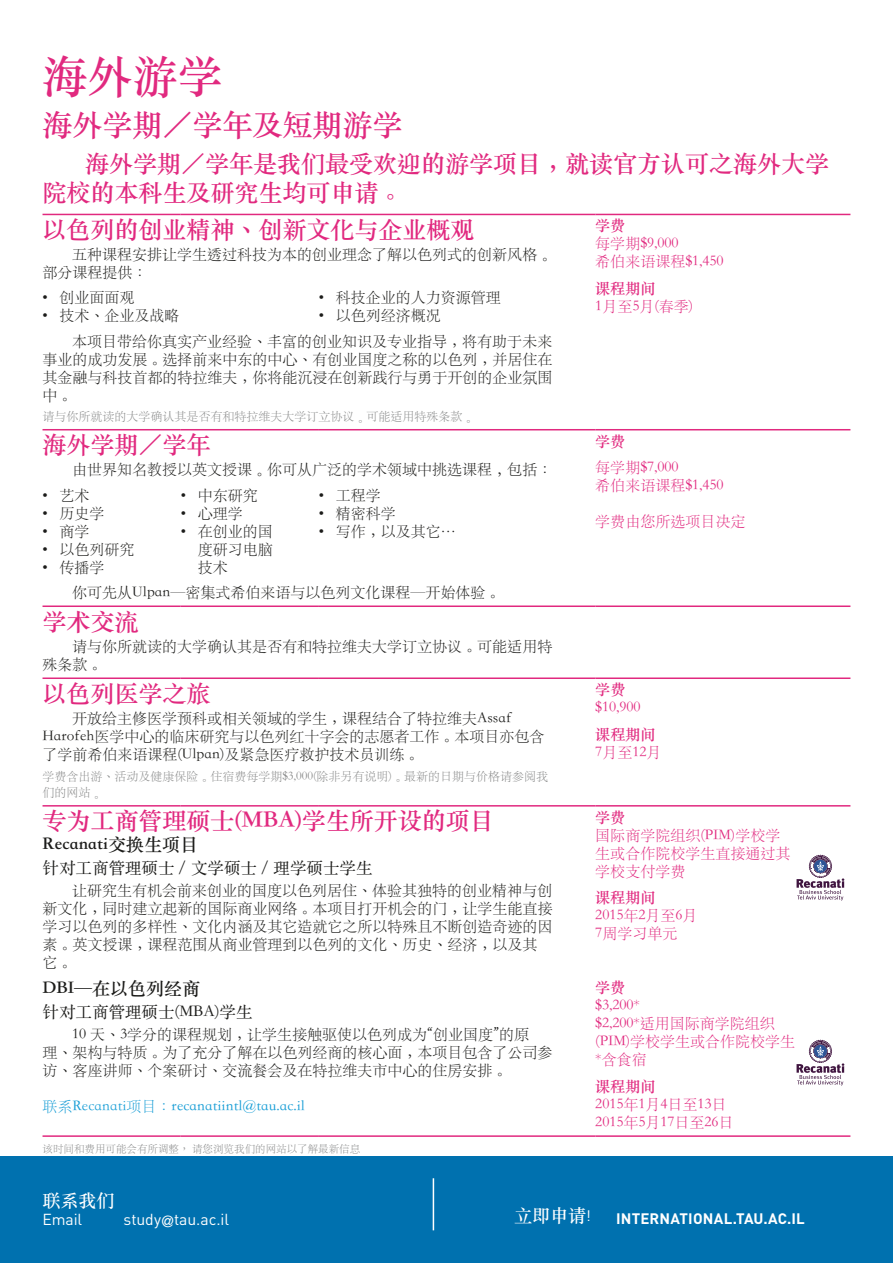
<style>
.page{position:relative;width:893px;height:1263px;background:#fff}
.page>*{position:absolute;margin:0;border:0;box-sizing:border-box;transform-origin:0 0}
.t1{font:45px "ST Songti TC Bold";color:#e1297f}
.t2{font:30px "ST Songti TC Bold";color:#e1297f}
.t3{font:24px/28.5px "ST Songti TC Bold";color:#e1297f}
.t4{font:18px "ST Songti TC Bold";color:#1c1c1a}
.t5{font:18px "ST Songti TC Bold";color:#fff}
.t6{font:16.5px "ST Songti TC Regular";color:#1c1c1a}
.t7{font:15.75px "DINOT";letter-spacing:-.005em;color:#fff}
.t8{font:15px/18px "ST Songti TC Light";color:#1c1c1a}
.t9{font:15px/18px "ST Songti TC Light";color:#e1297f}
.t10{font:15px "ST Songti TC Regular";color:#199ed6}
.t11{font:15px "ST Songti TC Bold";color:#e1297f}
.t12{font:700 15px "DINOT";letter-spacing:.005em;color:#fff}
.t13{font:12px/16.5px "ST Songti TC Light";color:#868787}
.t14{font:10.5px "ST Songti TC Light";color:#868787}
.s1{font-family:"ST Songti TC Light"}
.s2{font-family:"Helvetica Neue LT Std"}
.s3{font-family:"DINOT";font-size:15px}
</style>
<div class="page">
<div style="left:0;top:1157px;width:893px;height:106px;background:#0071af"></div>
<hr style="left:433px;top:1178px;width:1px;height:52px;background:#fff">
<hr style="left:43px;top:429px;width:138px;height:1px;background:#e1297f">
<hr style="left:181px;top:429px;width:138px;height:1px;background:#e1297f">
<hr style="left:319px;top:429px;width:276px;height:1px;background:#e1297f">
<hr style="left:595px;top:429px;width:255px;height:1px;background:#e1297f">
<hr style="left:43px;top:605px;width:138px;height:2px;background:#e1297f">
<hr style="left:181px;top:605px;width:138px;height:2px;background:#e1297f">
<hr style="left:319px;top:605px;width:276px;height:2px;background:#e1297f">
<hr style="left:595px;top:605px;width:255px;height:2px;background:#e1297f">
<hr style="left:43px;top:677px;width:138px;height:2px;background:#e1297f">
<hr style="left:181px;top:677px;width:138px;height:2px;background:#e1297f">
<hr style="left:319px;top:677px;width:276px;height:2px;background:#e1297f">
<hr style="left:595px;top:677px;width:255px;height:2px;background:#e1297f">
<hr style="left:43px;top:214px;width:138px;height:1px;background:#e1297f">
<hr style="left:181px;top:214px;width:138px;height:1px;background:#e1297f">
<hr style="left:319px;top:214px;width:276px;height:1px;background:#e1297f">
<hr style="left:595px;top:214px;width:255px;height:1px;background:#e1297f">
<hr style="left:43px;top:805px;width:138px;height:1px;background:#e1297f">
<hr style="left:181px;top:805px;width:138px;height:1px;background:#e1297f">
<hr style="left:319px;top:805px;width:276px;height:1px;background:#e1297f">
<hr style="left:595px;top:805px;width:255px;height:1px;background:#e1297f">
<hr style="left:43px;top:1135px;width:138px;height:2px;background:#e1297f">
<hr style="left:181px;top:1135px;width:138px;height:2px;background:#e1297f">
<hr style="left:319px;top:1135px;width:276px;height:2px;background:#e1297f">
<hr style="left:595px;top:1135px;width:255px;height:2px;background:#e1297f">
<svg style="left:796px;top:1039px;width:48px;height:47px"></svg>
<svg style="left:796px;top:855px;width:48px;height:46px"></svg>
<h1 class="t1" style="left:43px;top:48px;width:182px">海外游学</h1>
<h2 class="t2" style="left:43px;top:106px;width:362px">海外学期／学年及短期游学</h2>
<h3 class="t3" style="left:43px;top:149px;width:788px;text-indent:43px">海外学期／学年是我们最受欢迎的游学项目，就读官方认可之海外大学院校的本科生及研究生均可申请。</h3>
<h3 class="t3" style="left:43px;top:215px;width:434px">以色列的创业精神、创新文化与企业概观</h3>
<p class="t8" style="left:43px;top:245px;width:511px;text-indent:30px">五种课程安排让学生透过科技为本的创业理念了解以色列式的创新风格。部分课程提供：</p>
<p class="t8" style="left:319px;top:288px;width:184px">• 科技企业的人力资源管理</p>
<p class="t8" style="left:72px;top:302px;width:481px;line-height:25.2px;text-indent:247px">• 以色列经济概况<br>本项目带给你真实产业经验、丰富的创业知识及专业指导，将有助于未来</p>
<p class="t8" style="left:43px;top:349px;width:511px">事业的成功发展。选择前来中东的中心、有创业国度之称的以色列，并居住在其金融与科技首都的特拉维夫，你将能沉浸在创新践行与勇于开创的企业氛围</p>
<p class="t8" style="left:43px;top:387px;width:31px">中。</p>
<p class="t13" style="left:43px;top:408px;width:434px">请与你所就读的大学确认其是否有和特拉维夫大学订立协议。可能适用特殊条款。</p>
<h3 class="t3" style="left:43px;top:430px;width:170px">海外学期／学年</h3>
<p class="t8" style="left:72px;top:460px;width:481px">由世界知名教授以英文授课。你可从广泛的学术领域中挑选课程，包括：</p>
<p class="t8" style="left:43px;top:288px;width:94px">• 创业面面观</p>
<p class="t8" style="left:43px;top:306px;width:139px">• 技术、企业及战略</p>
<p class="t8" style="left:43px;top:485px;width:49px">• 艺术</p>
<p class="t8" style="left:43px;top:503px;width:64px">• 历史学</p>
<p class="t8" style="left:43px;top:521px;width:49px">• 商学</p>
<p class="t8" style="left:43px;top:539px;width:94px">• 以色列研究</p>
<p class="t8" style="left:43px;top:557px;width:64px">• 传播学</p>
<p class="t8" style="left:181px;top:485px;width:79px">• 中东研究</p>
<p class="t8" style="left:181px;top:503px;width:64px">• 心理学</p>
<p class="t8" style="left:198px;top:521px;width:76px;text-align:justify;text-indent:-17px">• 在创业的国度研习电脑技术</p>
<p class="t8" style="left:319px;top:485px;width:64px">• 工程学</p>
<p class="t8" style="left:319px;top:503px;width:79px">• 精密科学</p>
<p class="t8" style="left:319px;top:521px;width:139px">• 写作，以及其它…</p>
<p class="t8" style="left:72px;top:582px;width:430px">你可先从Ulpan─密集式希伯来语与以色列文化课程─开始体验。</p>
<h3 class="t3" style="left:43px;top:607px;width:97px">学术交流</h3>
<p class="t8" style="left:43px;top:636px;width:511px;text-indent:30px">请与你所就读的大学确认其是否有和特拉维夫大学订立协议。可能适用特殊条款。</p>
<h3 class="t3" style="left:43px;top:679px;width:170px">以色列医学之旅</h3>
<p class="t8" style="left:43px;top:708px;width:503px;text-indent:30px">开放给主修医学预科或相关领域的学生，课程结合了特拉维夫Assaf<br>Harofeh医学中心的临床研究与以色列红十字会的志愿者工作。本项目亦包含了学前希伯来语课程(Ulpan)及紧急医疗救护技术员训练。</p>
<p class="t13" style="left:43px;top:767px;width:507px">学费含出游、活动及健康保险。住宿费每学期$3,000(除非另有说明)。最新的日期与价格请参阅我们的网站。</p>
<h3 class="t3" style="left:43px;top:806px;width:453px">专为工商管理硕士(MBA)学生所开设的项目</h3>
<p class="t4" style="left:43px;top:834px;width:157px">Recanati交换生项目</p>
<p class="t6" style="left:43px;top:857px;width:332px">针对工商管理硕士／文学硕士／理学硕士学生</p>
<p class="t8" style="left:43px;top:880px;width:512px;text-align:justify;text-indent:30px">让研究生有机会前来创业的国度以色列居住、体验其独特的创业精神与创新文化，同时建立起新的国际商业网络。本项目打开机会的门，让学生能直接学习以色列的多样性、文化内涵及其它造就它之所以特殊且不断创造奇迹的因素。英文授课，课程范围从商业管理到以色列的文化、历史、经济，以及其</p>
<p class="t8" style="left:43px;top:955px;width:31px">它。</p>
<p class="t4" style="left:43px;top:977px;width:159px">DBI─在以色列经商</p>
<p class="t6" style="left:43px;top:1001px;width:212px">针对工商管理硕士(MBA)学生</p>
<p class="t8" style="left:43px;top:1024px;width:512px;text-indent:30px">10 天、3学分的课程规划，让学生接触驱使以色列成为“创业国度”的原<br>理、架构与特质。为了充分了解在以色列经商的核心面，本项目包含了公司参访、客座讲师、个案研讨、交流餐会及在特拉维夫市中心的住房安排。</p>
<p class="t10" style="left:43px;top:1097px;width:264px"><span class="s1">联系Recanati项目：</span>recanatiintl@tau.ac.il</p>
<p class="t14" style="left:43px;top:1142px;width:319px">该时间和费用可能会有所调整，请您浏览我们的网站以了解最新信息</p>
<p class="t11" style="left:595px;top:216px;width:31px">学费</p>
<p class="t9" style="left:595px;top:234px;width:130px">每学期$9,000<br>希伯来语课程$1,450</p>
<p class="t11" style="left:595px;top:279px;width:61px">课程期间</p>
<p class="t9" style="left:595px;top:296px;width:99px">1月至5月(春季)</p>
<p class="t11" style="left:595px;top:432px;width:31px">学费</p>
<p class="t9" style="left:595px;top:458px;width:130px">每学期$7,000<br>希伯来语课程$1,450</p>
<p class="t9" style="left:595px;top:512px;width:151px">学费由您所选项目决定</p>
<p class="t11" style="left:595px;top:680px;width:31px">学费</p>
<p class="t9" style="left:595px;top:698px;width:47px">$10,900</p>
<p class="t11" style="left:595px;top:725px;width:61px">课程期间</p>
<p class="t9" style="left:595px;top:742px;width:68px">7月至12月</p>
<p class="t11" style="left:595px;top:808px;width:31px">学费</p>
<p class="t9" style="left:595px;top:825px;width:197px">国际商学院组织(PIM)学校学生或合作院校学生直接通过其学校支付学费</p>
<p class="t11" style="left:595px;top:888px;width:61px">课程期间</p>
<p class="t9" style="left:595px;top:906px;width:104px">2015年2月至6月<br>7周学习单元</p>
<p class="t11" style="left:595px;top:978px;width:31px">学费</p>
<p class="t9" style="left:595px;top:996px;width:201px">$3,200*<br>$2,200*适用国际商学院组织(PIM)学校学生或合作院校学生*含食宿</p>
<p class="t11" style="left:595px;top:1077px;width:61px">课程期间</p>
<p class="t9" style="left:595px;top:1094px;width:140px">2015年1月4日至13日<br>2015年5月17日至26日</p>
<p class="t5" style="left:43px;top:1189px;width:73px">联系我们</p>
<p class="t7" style="left:43px;top:1209px;width:41px">Email</p>
<p class="t7" style="left:124px;top:1209px;width:107px">study<span class="s2">@</span>tau.ac.il</p>
<p class="t5" style="left:514px;top:1204px;width:78px">立即申请<span class="s3">!</span></p>
<p class="t12" style="left:616px;top:1209px;width:190px">INTERNATIONAL.TAU.AC.IL</p>
</div>
